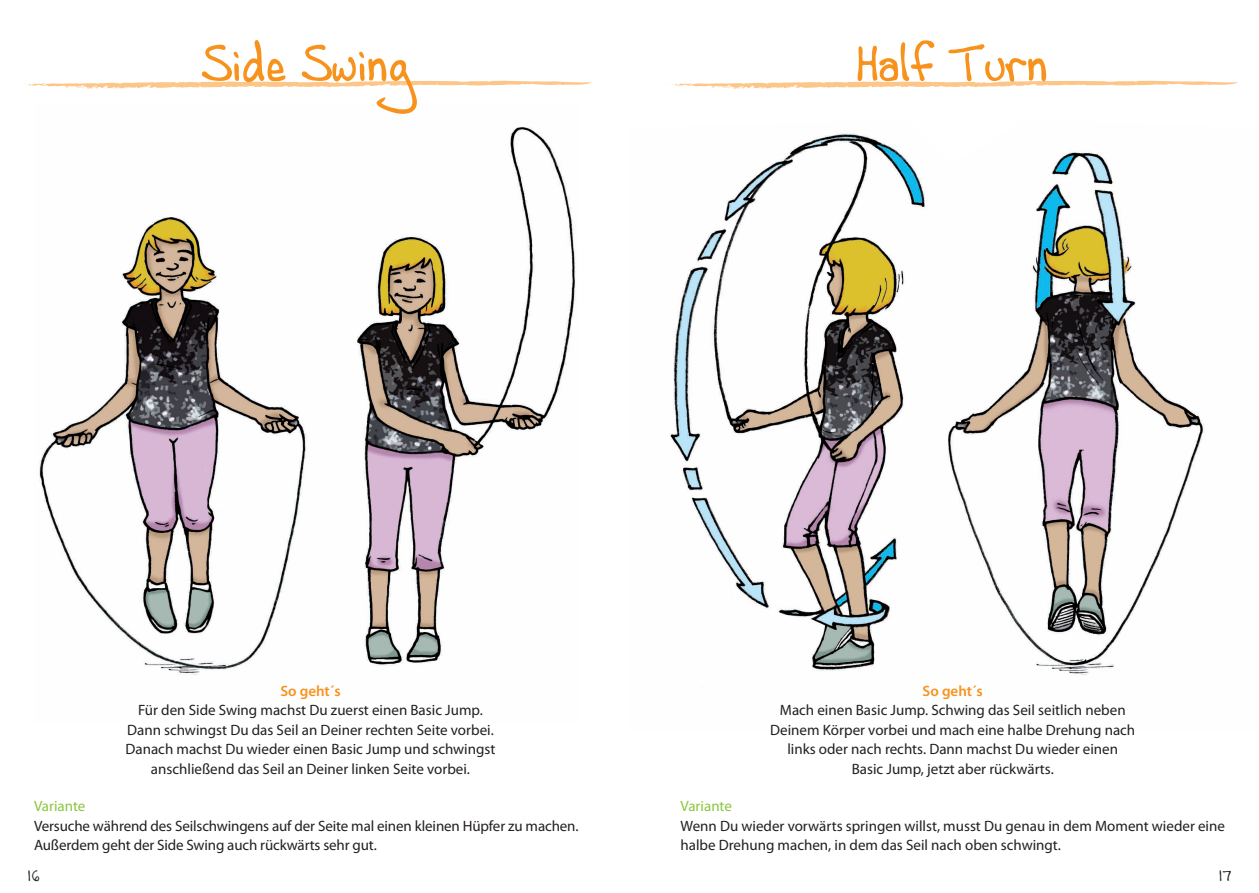
<style>
.page{position:relative;width:1259px;height:893px;background:#fff}
.page>*{position:absolute;margin:0;border:0;box-sizing:border-box;transform-origin:0 0}
.t1{font:52.5px "Andrew Script 16";color:#f7931d}
.t2{font:15px/19.5px "Myriad Pro";color:#231f20}
.t3{font:15px "Myriad Pro";color:#8bc63e}
.t4{font:600 15px "Myriad Pro";color:#f7931d}
.t5{font:15px "Andrew Script 16";color:#231f20}
</style>
<div class="page">
<img style="left:39px;top:217px;width:268px;height:458px">
<img style="left:357px;top:127px;width:219px;height:539px">
<img style="left:670px;top:133px;width:534px;height:542px">
<svg style="left:21px;top:80px;width:570px;height:9px"></svg>
<svg style="left:668px;top:80px;width:570px;height:9px"></svg>
<h1 class="t1" style="left:202px;top:32px;width:211px">Side Swing</h1>
<h1 class="t1" style="left:856px;top:32px;width:194px">Half Turn</h1>
<p class="t4" style="left:280px;top:681px;width:62px">So geht´s</p>
<p class="t2" style="left:126px;top:700px;width:371px;text-align:center">Für den Side Swing machst Du zuerst einen Basic Jump.<br>Dann schwingst Du das Seil an Deiner rechten Seite vorbei.<br>Danach machst Du wieder einen Basic Jump und schwingst anschließend das Seil an Deiner linken Seite vorbei.</p>
<p class="t3" style="left:34px;top:797px;width:53px">Variante</p>
<p class="t2" style="left:34px;top:816px;width:546px">Versuche während des Seilschwingens auf der Seite mal einen kleinen Hüpfer zu machen.<br>Außerdem geht der Side Swing auch rückwärts sehr gut.</p>
<p class="t4" style="left:922px;top:681px;width:62px">So geht´s</p>
<p class="t2" style="left:770px;top:700px;width:366px;text-align:center">Mach einen Basic Jump. Schwing das Seil seitlich neben Deinem Körper vorbei und mach eine halbe Drehung nach links oder nach rechts. Dann machst Du wieder einen Basic Jump, jetzt aber rückwärts.</p>
<p class="t3" style="left:680px;top:797px;width:53px">Variante</p>
<p class="t2" style="left:680px;top:816px;width:546px">Wenn Du wieder vorwärts springen willst, musst Du genau in dem Moment wieder eine halbe Drehung machen, in dem das Seil nach oben schwingt.</p>
<p class="t5" style="left:28px;top:867px;width:14px">16</p>
<p class="t5" style="left:1218px;top:867px;width:15px">17</p>
</div>
